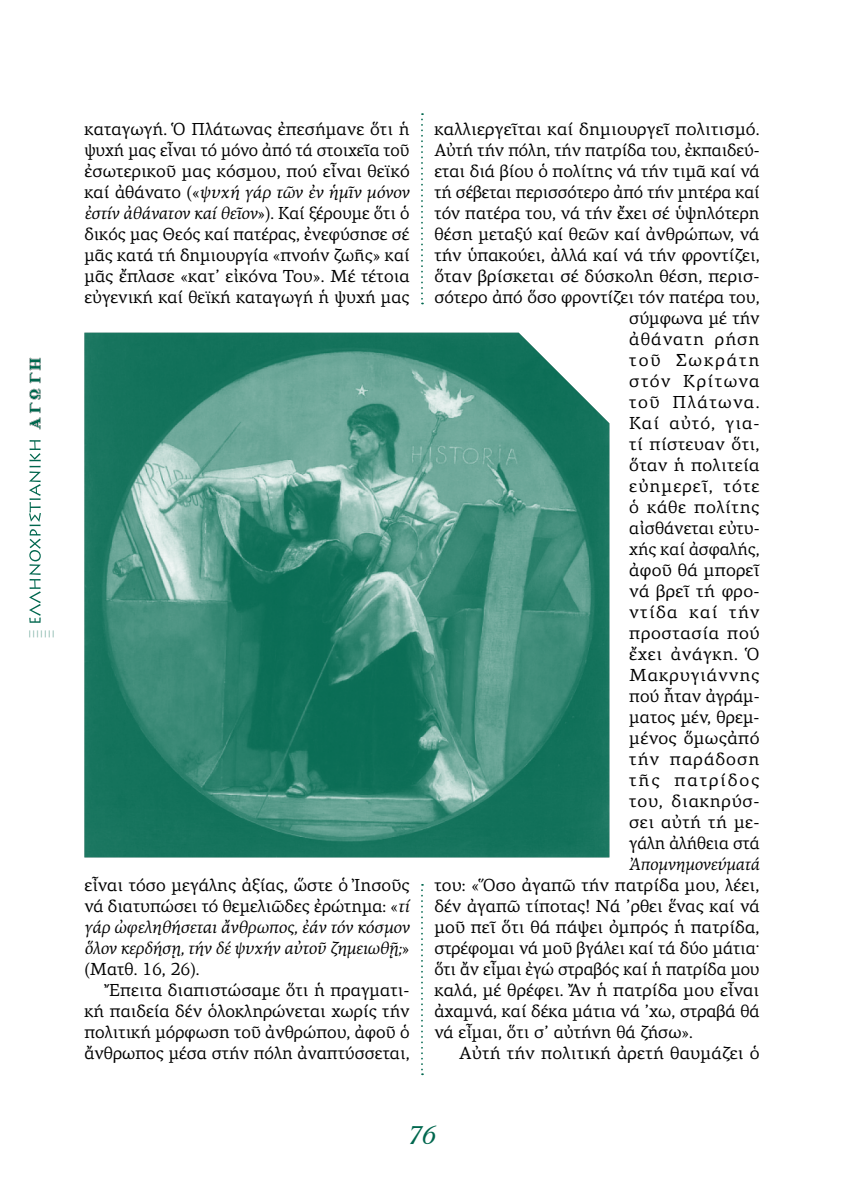
<style>
.page{position:relative;width:844px;height:1191px;background:#fff}
.page>*{position:absolute;margin:0;border:0;box-sizing:border-box;transform-origin:0 0}
.t1{font:italic 28px "Katsoulidis";color:#00674e}
.t2{font:17.5px/21px "PF Centro Serif Pro";color:#000;text-align:justify}
.t3{font:italic 17.5px "PF Centro Serif Pro";letter-spacing:-.005em;color:#000}
.s1{font-style:italic}
</style>
<div class="page">
<svg style="left:29px;top:358px;width:12px;height:71px"></svg>
<svg style="left:29px;top:440px;width:12px;height:183px"></svg>
<svg style="left:29px;top:630px;width:25px;height:7px"></svg>
<svg style="left:421px;top:113px;width:2px;height:191px"></svg>
<svg style="left:421px;top:884px;width:2px;height:191px"></svg>
<img style="left:84px;top:333px;width:525px;height:524px">
<p class="t2" style="left:84px;top:119px;width:327px">καταγωγή. Ὁ Πλάτωνας ἐπεσήμανε ὅτι ἡ ψυχή μας εἶναι τό μόνο ἀπό τά στοιχεῖα τοῦ ἐσωτερικοῦ μας κόσμου, πού εἶναι θεϊκό καί ἀθάνατο («<span class="s1">ψυχή γάρ τῶν ἐν ἡμῖν μόνον ἐστίν ἀθάνατον καί θεῖον</span>»). Καί ξέρουμε ὅτι ὁ δικός μας Θεός καί πατέρας, ἐνεφύσησε σέ μᾶς κατά τή δημιουργία «πνοήν ζωῆς» καί μᾶς ἔπλασε «κατ’ εἰκόνα Του». Μέ τέτοια εὐγενική καί θεϊκή καταγωγή ἡ ψυχή μας</p>
<p class="t2" style="left:84px;top:875px;width:327px">εἶναι τόσο μεγάλης ἀξίας, ὥστε ὁ Ἰησοῦς νά διατυπώσει τό θεμελιῶδες ἐρώτημα: «<span class="s1">τί γάρ ὠφεληθήσεται ἄνθρωπος, ἐάν τόν κόσμον ὅλον κερδήσῃ, τήν δέ ψυχήν αὐτοῦ ζημειωθῇ;</span>» (Ματθ. 16, 26).</p>
<p class="t2" style="left:84px;top:980px;width:326px;text-indent:25px">Ἔπειτα διαπιστώσαμε ὅτι ἡ πραγματι&shy;κή παιδεία δέν ὁλοκληρώνεται χωρίς τήν πολιτική μόρφωση τοῦ ἀνθρώπου, ἀφοῦ ὁ ἄνθρωπος μέσα στήν πόλη ἀναπτύσσεται,</p>
<p class="t2" style="left:434px;top:119px;width:327px;text-align:right">καλλιεργεῖται καί δημιουργεῖ πολιτισμό.<br>Αὐτή τήν πόλη, τήν πατρίδα του, ἐκπαιδεύ&shy;εται διά βίου ὁ πολίτης νά τήν τιμᾶ καί νά τή σέβεται περισσότερο ἀπό τήν μητέρα καί τόν πατέρα του, νά τήν ἔχει σέ ὑψηλότερη θέση μεταξύ καί θεῶν καί ἀνθρώπων, νά τήν ὑπακούει, ἀλλά καί νά τήν φροντίζει, ὅταν βρίσκεται σέ δύσκολη θέση, περισ&shy;σότερο ἀπό ὅσο φροντίζει τόν πατέρα του, σύμφωνα μέ τήν<br>ἀθάνατη ρήση<br>τοῦ Σωκράτη<br>στόν Κρίτωνα<br>τοῦ Πλάτωνα.<br>Καί αὐτό, για-<br>τί πίστευαν ὅτι,<br>ὅταν ἡ πολιτεία<br>εὐημερεῖ, τότε<br>ὁ κάθε πολίτης<br>αἰσθάνεται εὐτυ-<br>χής καί ἀσφαλής,<br>ἀφοῦ θά μπορεῖ<br>νά βρεῖ τή φρο-<br>ντίδα καί τήν<br>προστασία πού<br>ἔχει ἀνάγκη. Ὁ<br>Μακρυγιάννης<br>πού ἦταν ἀγράμ-<br>ματος μέν, θρεμ-<br>μένος ὅμωςἀπό<br>τήν παράδοση<br>τῆς πατρίδος<br>του, διακηρύσ-<br>σει αὐτή τή με-<br>γάλη ἀλήθεια στά</p>
<p class="t3" style="left:629px;top:854px;width:132px">Ἀπομνημονεύματά</p>
<p class="t2" style="left:434px;top:875px;width:326px">του: « Ὅσο ἀγαπῶ τήν πατρίδα μου, λέει, δέν ἀγαπῶ τίποτας! Νά ’ρθει ἕνας καί νά μοῦ πεῖ ὅτι θά πάψει ὀμπρός ἡ πατρίδα, στρέφομαι νά μοῦ βγάλει καί τά δύο μάτια. ὅτι ἄν εἶμαι ἐγώ στραβός καί ἡ πατρίδα μου καλά, μέ θρέφει. Ἄν ἡ πατρίδα μου εἶναι ἀχαμνά, καί δέκα μάτια νά ’χω, στραβά θά νά εἶμαι, ὅτι σ’ αὐτήνη θά ζήσω».</p>
<p class="t2" style="left:459px;top:1043px;width:302px">Αὐτή τήν πολιτική ἀρετή θαυμάζει ὁ</p>
<h1 class="t1" style="left:408px;top:1115px;width:30px">76</h1>
</div>
